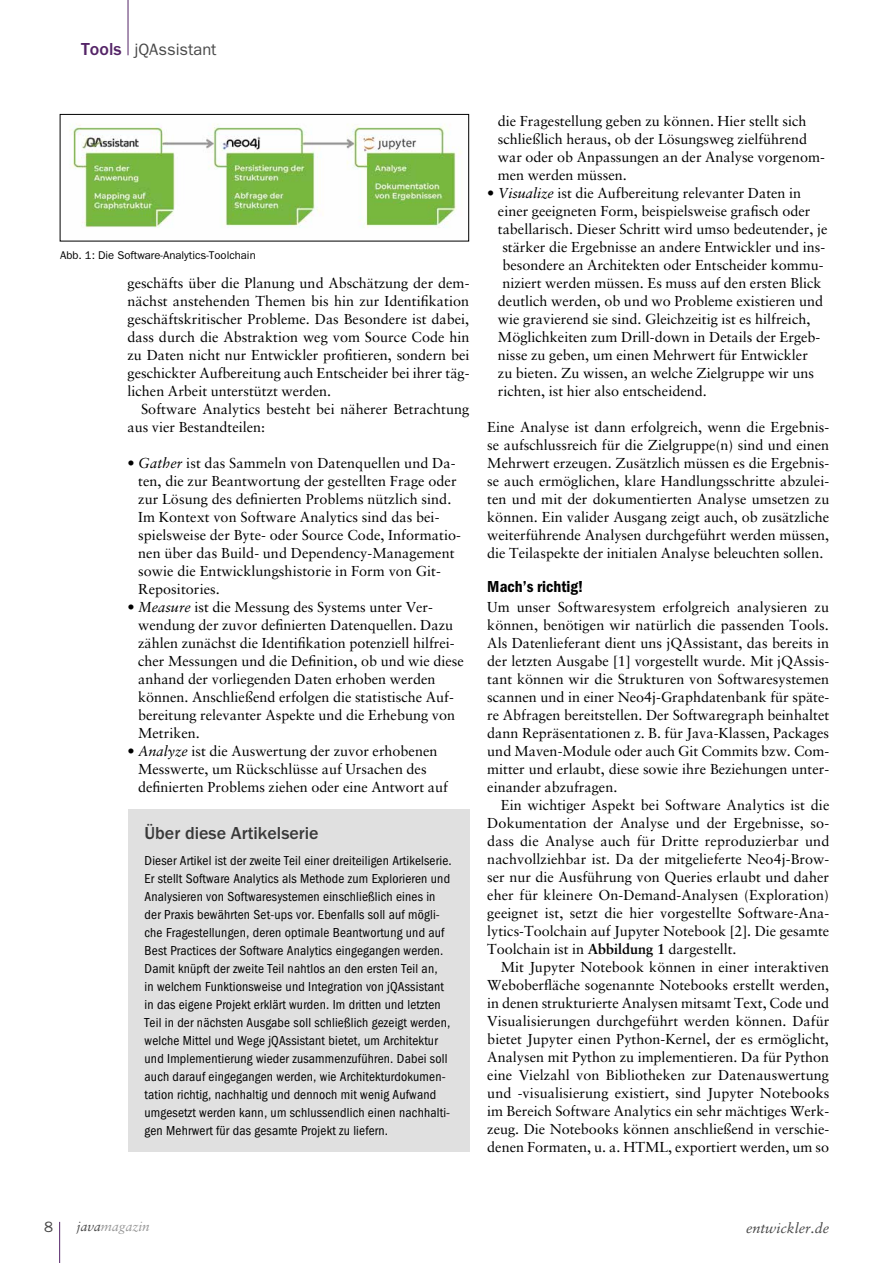
<style>
.page{position:relative;width:893px;height:1263px;background:#fff}
.page>*{position:absolute;margin:0;border:0;box-sizing:border-box;transform-origin:0 0}
.t1{font:500 18px "ITC Franklin Gothic Std";color:#393939}
.t2{font:16.5px "ITC Franklin Gothic Std";color:#484848}
.t3{font:16.5px "ITC Franklin Gothic Std Dm Cd";color:#000}
.t4{font:15px "ITC Franklin Gothic Std";color:#484848}
.t5{font:14.4px/18px "Sabon LT Std";color:#000;text-align:justify}
.t6{font:italic 14.4px "Sabon LT Std";color:#484848}
.t7{font:condensed 13.5px/18px "ITC Franklin Gothic Std";letter-spacing:.015em;color:#000}
.t8{font:italic 13.5px "Sabon LT Std";color:#989898}
.t9{font:11.25px "ITC Franklin Gothic Std";color:#000}
.s1{font-weight:500;font-size:18px;color:#542467}
.s2{font-style:italic}
.s3{font-weight:700}
.s4{color:#484848}
</style>
<div class="page">
<hr style="left:128px;top:0;width:1px;height:55px;background:#542467">
<hr style="left:59px;top:1222px;width:1px;height:41px;background:#542467">
<img style="left:69px;top:124px;width:392px;height:104px">
<div style="left:60px;top:114px;width:409px;height:128px;border:1px solid #000"></div>
<div style="left:128px;top:809px;width:341px;height:343px;background:#e0e0e0"></div>
<p class="t2" style="left:81px;top:40px;width:137px"><span class="s1">Tools</span> jQAssistant</p>
<p class="t9" style="left:60px;top:249px;width:197px">Abb. 1: Die Software-Analytics-Toolchain</p>
<p class="t5" style="left:128px;top:274px;width:343px">geschäfts über die Planung und Abschätzung der dem&shy;nächst anstehenden Themen bis hin zur Identifikation geschäftskritischer Probleme. Das Besondere ist dabei, dass durch die Abstraktion weg vom Source Code hin zu Daten nicht nur Entwickler profitieren, sondern bei geschickter Aufbereitung auch Entscheider bei ihrer täg&shy;lichen Arbeit unterstützt werden.</p>
<p class="t5" style="left:128px;top:400px;width:343px;text-indent:13px">Software Analytics besteht bei näherer Betrachtung aus vier Bestandteilen:</p>
<p class="t5" style="left:138px;top:454px;width:324px;text-align:left;text-indent:-11px">• <span class="s2">Gather</span> ist das Sammeln von Datenquellen und Da&shy;ten, die zur Beantwortung der gestellten Frage oder zur Lösung des definierten Problems nützlich sind.<br>Im Kontext von Software Analytics sind das bei&shy;spielsweise der Byte- oder Source Code, Informatio&shy;nen über das Build- und Dependency-Management sowie die Entwicklungshistorie in Form von Git-Repositories.</p>
<p class="t5" style="left:138px;top:598px;width:327px;text-align:left;text-indent:-11px">• <span class="s2">Measure</span> ist die Messung des Systems unter Ver&shy;wendung der zuvor definierten Datenquellen. Dazu zählen zunächst die Identifikation potenziell hilfrei&shy;cher Messungen und die Definition, ob und wie diese anhand der vorliegenden Daten erhoben werden können. Anschließend erfolgen die statistische Auf&shy;bereitung relevanter Aspekte und die Erhebung von Metriken.</p>
<p class="t5" style="left:138px;top:742px;width:311px;text-align:left;text-indent:-11px">• <span class="s2">Analyze</span> ist die Auswertung der zuvor erhobenen<br>Messwerte, um Rückschlüsse auf Ursachen des definierten Problems ziehen oder eine Antwort auf</p>
<p class="t1" style="left:145px;top:823px;width:176px">Über diese Artikelserie</p>
<p class="t7" style="left:145px;top:852px;width:309px">Dieser Artikel ist der zweite Teil einer dreiteiligen Artikelserie.<br>Er stellt Software Analytics als Methode zum Explorieren und Analysieren von Softwaresystemen einschließlich eines in der Praxis bewährten Set-ups vor. Ebenfalls soll auf mögli&shy;che Fragestellungen, deren optimale Beantwortung und auf Best Practices der Software Analytics eingegangen werden.<br>Damit knüpft der zweite Teil nahtlos an den ersten Teil an,<br>in welchem Funktionsweise und Integration von jQAssistant in das eigene Projekt erklärt wurden. Im dritten und letzten Teil in der nächsten Ausgabe soll schließlich gezeigt werden, welche Mittel und Wege jQAssistant bietet, um Architektur und Implementierung wieder zusammenzuführen. Dabei soll auch darauf eingegangen werden, wie Architekturdokumen&shy;tation richtig, nachhaltig und dennoch mit wenig Aufwand umgesetzt werden kann, um schlussendlich einen nachhalti&shy;gen Mehrwert für das gesamte Projekt zu liefern.</p>
<p class="t5" style="left:498px;top:112px;width:328px;text-align:left">die Fragestellung geben zu können. Hier stellt sich schließlich heraus, ob der Lösungsweg zielführend war oder ob Anpassungen an der Analyse vorgenom&shy;men werden müssen.</p>
<p class="t5" style="left:487px;top:184px;width:315px">• <span class="s2">Visualize</span> ist die Aufbereitung relevanter Daten in</p>
<p class="t5" style="left:498px;top:202px;width:314px">einer geeigneten Form, beispielsweise grafisch oder</p>
<p class="t5" style="left:498px;top:220px;width:331px">tabellarisch. Dieser Schritt wird umso bedeutender, je</p>
<p class="t5" style="left:502px;top:238px;width:324px">stärker die Ergebnisse an andere Entwickler und ins-</p>
<p class="t5" style="left:502px;top:256px;width:323px">besondere an Architekten oder Entscheider kommu-</p>
<p class="t5" style="left:502px;top:274px;width:321px">niziert werden müssen. Es muss auf den ersten Blick</p>
<p class="t5" style="left:498px;top:292px;width:327px">deutlich werden, ob und wo Probleme existieren und</p>
<p class="t5" style="left:498px;top:310px;width:314px">wie gravierend sie sind. Gleichzeitig ist es hilfreich,</p>
<p class="t5" style="left:498px;top:328px;width:324px">Möglichkeiten zum Drill-down in Details der Ergeb-</p>
<p class="t5" style="left:498px;top:346px;width:312px">nisse zu geben, um einen Mehrwert für Entwickler</p>
<p class="t5" style="left:498px;top:364px;width:318px">zu bieten. Zu wissen, an welche Zielgruppe wir uns</p>
<p class="t5" style="left:498px;top:382px;width:210px">richten, ist hier also entscheidend.</p>
<p class="t5" style="left:487px;top:418px;width:344px">Eine Analyse ist dann erfolgreich, wenn die Ergebnis&shy;se aufschlussreich für die Zielgruppe(n) sind und einen Mehrwert erzeugen. Zusätzlich müssen es die Ergebnis&shy;se auch ermöglichen, klare Handlungsschritte abzulei&shy;ten und mit der dokumentierten Analyse umsetzen zu können. Ein valider Ausgang zeigt auch, ob zusätzliche weiterführende Analysen durchgeführt werden müssen, die Teilaspekte der initialen Analyse beleuchten sollen.</p>
<p class="t3" style="left:487px;top:577px;width:98px">Mach’s richtig!</p>
<p class="t5" style="left:487px;top:598px;width:343px">Um unser Softwaresystem erfolgreich analysieren zu können, benötigen wir natürlich die passenden Tools.<br>Als Datenlieferant dient uns jQAssistant, das bereits in der letzten Ausgabe [1] vorgestellt wurde. Mit jQAssis&shy;tant können wir die Strukturen von Softwaresystemen scannen und in einer Neo4j-Graphdatenbank für späte&shy;re Abfragen bereitstellen. Der Softwaregraph beinhaltet dann Repräsentationen z. B. für Java-Klassen, Packages und Maven-Module oder auch Git Commits bzw. Com&shy;mitter und erlaubt, diese sowie ihre Beziehungen unter&shy;einander abzufragen.</p>
<p class="t5" style="left:487px;top:796px;width:344px;text-indent:13px">Ein wichtiger Aspekt bei Software Analytics ist die Dokumentation der Analyse und der Ergebnisse, so&shy;dass die Analyse auch für Dritte reproduzierbar und nachvollziehbar ist. Da der mitgelieferte Neo4j-Brow&shy;ser nur die Ausführung von Queries erlaubt und daher eher für kleinere On-Demand-Analysen (Exploration) geeignet ist, setzt die hier vorgestellte Software-Ana&shy;lytics-Toolchain auf Jupyter Notebook [2]. Die gesamte Toolchain ist in <span class="s3">Abbildung 1</span> dargestellt.</p>
<p class="t5" style="left:487px;top:958px;width:344px;text-indent:13px">Mit Jupyter Notebook können in einer interaktiven Weboberfläche sogenannte Notebooks erstellt werden, in denen strukturierte Analysen mitsamt Text, Code und Visualisierungen durchgeführt werden können. Dafür bietet Jupyter einen Python-Kernel, der es ermöglicht, Analysen mit Python zu implementieren. Da für Python eine Vielzahl von Bibliotheken zur Datenauswertung und -visualisierung existiert, sind Jupyter Notebooks im Bereich Software Analytics ein sehr mächtiges Werk&shy;zeug. Die Notebooks können anschließend in verschie&shy;denen Formaten, u. a. HTML, exportiert werden, um so</p>
<p class="t4" style="left:44px;top:1218px;width:11px">8</p>
<p class="t8" style="left:77px;top:1218px;width:74px"><span class="s4">java</span>magazin</p>
<p class="t6" style="left:746px;top:1219px;width:85px">entwickler.de</p>
</div>
